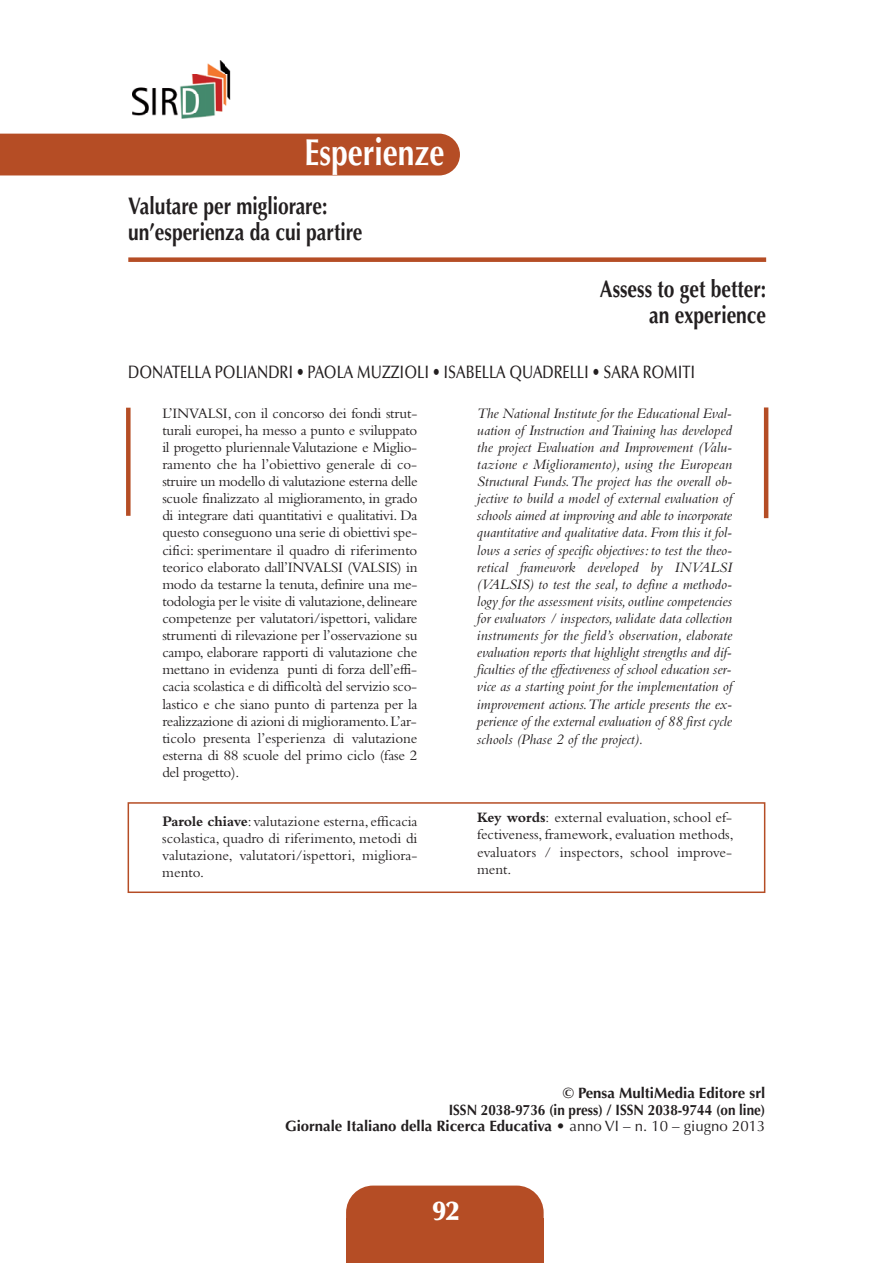
<style>
.page{position:relative;width:893px;height:1263px;background:#fff}
.page>*{position:absolute;margin:0;border:0;box-sizing:border-box;transform-origin:0 0}
.t1{font:700 37.5px "Optima";color:#fff;scale:.8 1}
.t2{font:900 27px "Optima";color:#fff}
.t3{font:700 24px/26.5px "Optima";color:#231f20;scale:.8 1}
.t4{font:500 18px "Optima";color:#231f20;scale:.8 1}
.t5{font:15px/17.1px "Bembo";color:#231f20;text-align:justify}
.t6{font:italic 15px/17.1px "Bembo";letter-spacing:-.005em;color:#231f20;text-align:justify}
.t7{font:700 15px/16.8px "Optima";color:#231f20;text-align:right}
.s1{font-weight:700}
.s2{font-weight:400}
</style>
<div class="page">
<div style="left:346px;top:1185px;width:198px;height:78px;background:#b54d25;border-radius:27px"></div>
<div style="left:346px;top:1218px;width:198px;height:45px;background:#b54d25"></div>
<div style="left:0;top:134px;width:460px;height:41px;background:#b54d25"></div>
<div style="left:126px;top:408px;width:5px;height:108px;background:#b54d25"></div>
<hr style="left:764px;top:407px;width:4px;height:111px;background:#b54d25">
<img style="left:132px;top:60px;width:99px;height:53px">
<img style="left:133px;top:113px;width:82px;height:5px">
<div style="left:128px;top:802px;width:637px;height:91px;border:2px solid #b54d25"></div>
<div style="left:128px;top:257px;width:638px;height:5px;background:#b54d25"></div>
<p class="t1" style="left:305px;top:137px;width:176px">Esperienze</p>
<p class="t3" style="left:128px;top:195px;width:294px">Valutare per migliorare: un’esperienza da cui partire</p>
<p class="t3" style="left:600px;top:278px;width:209px;text-align:right">Assess to get better: an experience</p>
<p class="t4" style="left:128px;top:365px;width:710px">DONATELLA POLIANDRI • PAOLA MUZZIOLI • ISABELLA QUADRELLI • SARA ROMITI</p>
<p class="t5" style="left:162px;top:406px;width:257px">L’INVALSI, con il concorso dei fondi strut&shy;turali europei, ha messo a punto e sviluppato il progetto pluriennale Valutazione e Miglio&shy;ramento che ha l’obiettivo generale di co&shy;struire un modello di valutazione esterna delle scuole finalizzato al miglioramento, in grado di integrare dati quantitativi e qualitativi. Da questo conseguono una serie di obiettivi spe&shy;cifici: sperimentare il quadro di riferimento teorico elaborato dall’INVALSI (VALSIS) in modo da testarne la tenuta, definire una me&shy;todologia per le visite di valutazione, delineare competenze per va lu tatori/ispettori, validare strumenti di rilevazione per l’osservazione su campo, elaborare rapporti di valutazione che mettano in evidenza punti di forza dell’effi&shy;cacia scolastica e di difficoltà del servizio sco&shy;lastico e che siano punto di partenza per la realizzazione di azioni di miglioramento. L’ar&shy;ticolo presenta l’esperienza di valutazione esterna di 88 scuole del primo ciclo (fase 2 del progetto).</p>
<p class="t5" style="left:162px;top:814px;width:257px"><span class="s1">Parole chiave</span>: valutazione esterna, efficacia scolastica, quadro di riferimento, metodi di valutazione, valutatori/ispettori, migliora&shy;mento.</p>
<p class="t6" style="left:477px;top:406px;width:257px">The National Institute for the Educational Eval&shy;uation of Instruction and Training has developed the project Evaluation and Improvement (Valu&shy;tazione e Miglioramento), using the European Structural Funds. The project has the overall ob&shy;jective to build a model of external evaluation of schools aimed at improving and able to incorporate quantitative and qualitative data. From this it fol&shy;lows a series of specific objectives: to test the theo&shy;retical framework developed by INVALSI (VALSIS) to test the seal, to define a methodo&shy;logy for the assessment visits, outline competencies for evaluators / inspectors, validate data collection instruments for the field’s observation, elaborate evaluation reports that highlight strengths and dif&shy;ficulties of the effectiveness of school education ser&shy;vice as a starting point for the implementation of improvement actions. The article presents the ex&shy;perience of the external evaluation of 88 first cycle schools (Phase 2 of the project).</p>
<p class="t5" style="left:477px;top:810px;width:258px"><span class="s1">Key words</span>: external evaluation, school ef&shy;fectiveness, framework, evaluation methods, evaluators / inspectors, school improve&shy;ment.</p>
<p class="t7" style="left:285px;top:1086px;width:482px">© Pensa MultiMedia Editore srl<br>ISSN 2038-9736 (in press) / ISSN 2038-9744 (on line)<br>Giornale Italiano della Ricerca Educativa <span class="s2">• anno VI – n. 10 – giugno 2013</span></p>
<p class="t2" style="left:432px;top:1200px;width:28px">92</p>
</div>
